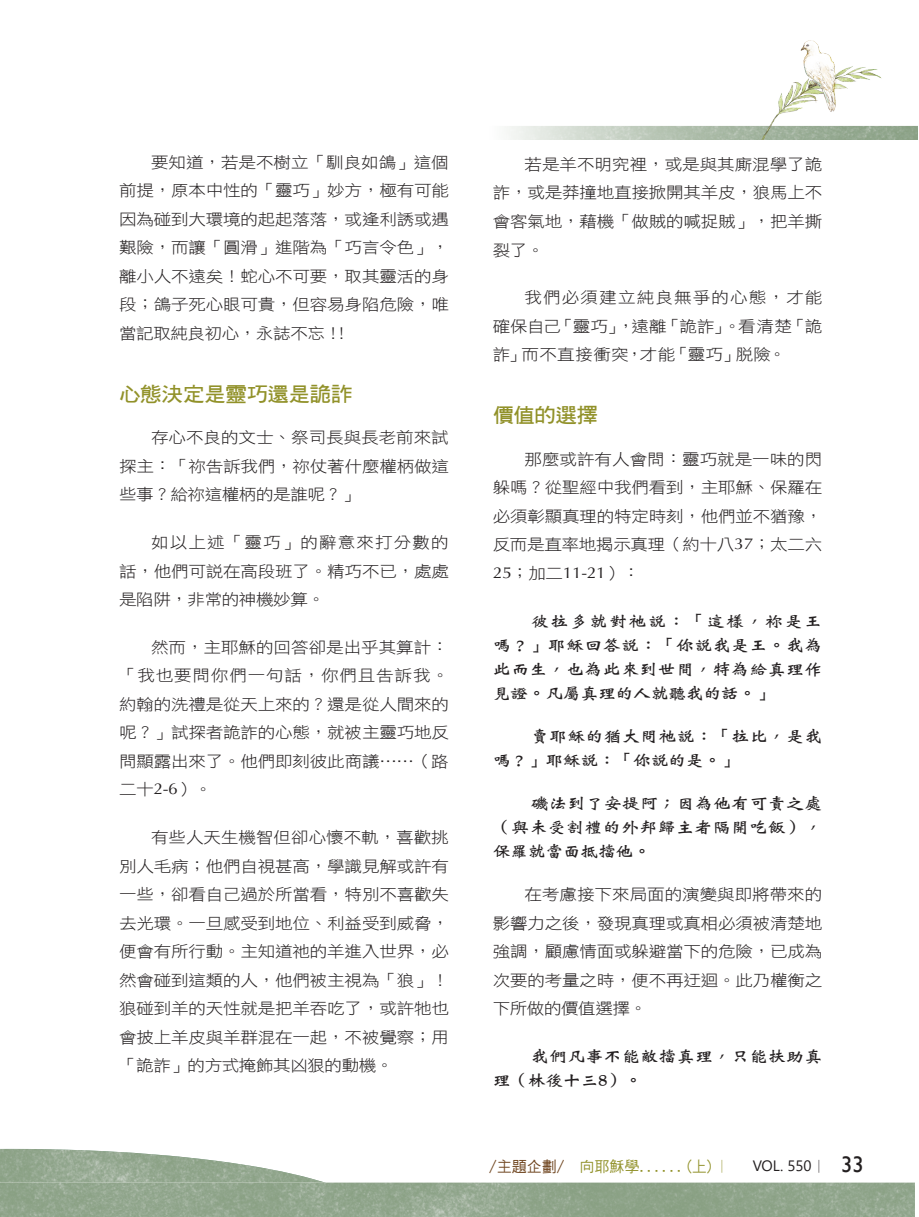
<style>
.page{position:relative;width:919px;height:1217px;background:#fff}
.page>*{position:absolute;margin:0;border:0;box-sizing:border-box;transform-origin:0 0}
.t1{font:22.5px "Gill Sans";color:#231f20}
.大標{font:20.25px "DF Hei W7 WIN BF";letter-spacing:-.03em;color:#919129;scale:1.08 1}
.Normal經文{font:16.2px/24px "DF Wei Bei W7 WINP BF";letter-spacing:.01em;color:#231f20;text-align:justify;scale:1.11 1}
.t2{font:15.75px/28.5px "DF Hei W3 WIN BF";letter-spacing:-.01em;color:#231f20;text-align:justify;scale:1.11 1}
.t3{font:15px "DF Hei W5 WIN BF";color:#919129}
.t4{font:15px "Segoe UI";color:#231f20}
.s1{font-family:"Optima"}
.s2{color:#704620}
.s3{font-family:"Adobe Ming Std";font-weight:300}
</style>
<div class="page">
<img style="left:0;top:1148px;width:320px;height:33px">
<img style="left:0;top:1181px;width:914px;height:35px">
<img style="left:507px;top:40px;width:410px;height:100px">
<p class="t2" style="left:119px;top:148px;width:298px;text-indent:32px">要知道，若是不樹立「馴良如鴿」這個前提，原本中性的「靈巧」妙方，極有可能因為碰到大環境的起起落落，或逢利誘或遇艱險，而讓「圓滑」進階為「巧言令色」，離小人不遠矣！蛇心不可要，取其靈活的身段；鴿子死心眼可貴，但容易身陷危險，唯當記取純良初心，永誌不忘！！</p>
<p class="大標" style="left:119px;top:383px;width:218px">心態決定是靈巧還是詭詐</p>
<p class="t2" style="left:119px;top:423px;width:298px;text-indent:32px">存心不良的文士、祭司長與長老前來試探主：「祢告訴我們，祢仗著什麼權柄做這些事？給祢這權柄的是誰呢？」</p>
<p class="t2" style="left:119px;top:528px;width:298px;text-indent:32px">如以上述「靈巧」的辭意來打分數的話，他們可說在高段班了。精巧不已，處處是陷阱，非常的神機妙算。</p>
<p class="t2" style="left:119px;top:632px;width:298px;text-indent:32px">然而，主耶穌的回答卻是出乎其算計：「我也要問你們一句話，你們且告訴我。約翰的洗禮是從天上來的？還是從人間來的呢？」試探者詭詐的心態，就被主靈巧地反問顯露出來了。他們即刻彼此商議……（路二十<span class="s1">2-6</span>）。</p>
<p class="t2" style="left:119px;top:822px;width:298px;text-indent:32px">有些人天生機智但卻心懷不軌，喜歡挑別人毛病；他們自視甚高，學識見解或許有一些，卻看自己過於所當看，特別不喜歡失去光環。一旦感受到地位、利益受到威脅，便會有所行動。主知道祂的羊進入世界，必然會碰到這類的人，他們被主視為「狼」！狼碰到羊的天性就是把羊吞吃了，或許牠也會披上羊皮與羊群混在一起，不被覺察；用「詭詐」的方式掩飾其凶狠的動機。</p>
<p class="t2" style="left:492px;top:150px;width:298px;text-indent:32px">若是羊不明究裡，或是與其廝混學了詭詐，或是莽撞地直接掀開其羊皮，狼馬上不會客氣地，藉機「做賊的喊捉賊」，把羊撕裂了。</p>
<p class="t2" style="left:492px;top:283px;width:298px;text-indent:32px">我們必須建立純良無爭的心態，才能確保自己「靈巧」，遠離「詭詐」。看清楚「詭詐」而不直接衝突，才能「靈巧」脫險。</p>
<p class="大標" style="left:492px;top:405px;width:99px">價值的選擇</p>
<p class="t2" style="left:492px;top:444px;width:298px;text-indent:32px">那麼或許有人會問：靈巧就是一味的閃躲嗎？從聖經中我們看到，主耶穌、保羅在必須彰顯真理的特定時刻，他們並不猶豫，反而是直率地揭示真理（約十八<span class="s1">37</span>；太二六<span class="s1">25</span>；加二<span class="s1">11-21</span>）：</p>
<p class="Normal經文" style="left:492px;top:608px;width:298px;text-indent:38px">彼拉多就對祂說：「這樣，祢是王嗎？」耶穌回答說：「你說我是王。我為此而生，也為此來到世間，特為給真理作見證。凡屬真理的人就聽我的話。」</p>
<p class="Normal經文" style="left:492px;top:724px;width:298px;text-indent:38px">賣耶穌的猶大問祂說：「拉比，是我嗎？」耶穌說：「你說的是。」</p>
<p class="Normal經文" style="left:492px;top:791px;width:298px;text-indent:38px">磯法到了安提阿；因為他有可責之處（與未受割禮的外邦歸主者隔開吃飯），保羅就當面抵擋他。</p>
<p class="t2" style="left:492px;top:879px;width:298px;text-indent:32px">在考慮接下來局面的演變與即將帶來的影響力之後，發現真理或真相必須被清楚地強調，顧慮情面或躲避當下的危險，已成為次要的考量之時，便不再迂迴。此乃權衡之下所做的價值選擇。</p>
<p class="Normal經文" style="left:492px;top:1044px;width:298px;text-indent:38px">我們凡事不能敵擋真理，只能扶助真理（林後十三8）。</p>
<p class="t3" style="left:489px;top:1158px;width:241px"><span class="s2">/主題企劃/</span> 向耶穌學......(上)<span class="s3">｜</span></p>
<p class="t4" style="left:752px;top:1151px;width:75px">VOL. 550<span class="s3">｜</span></p>
<p class="t1" style="left:841px;top:1150px;width:24px">33</p>
</div>
